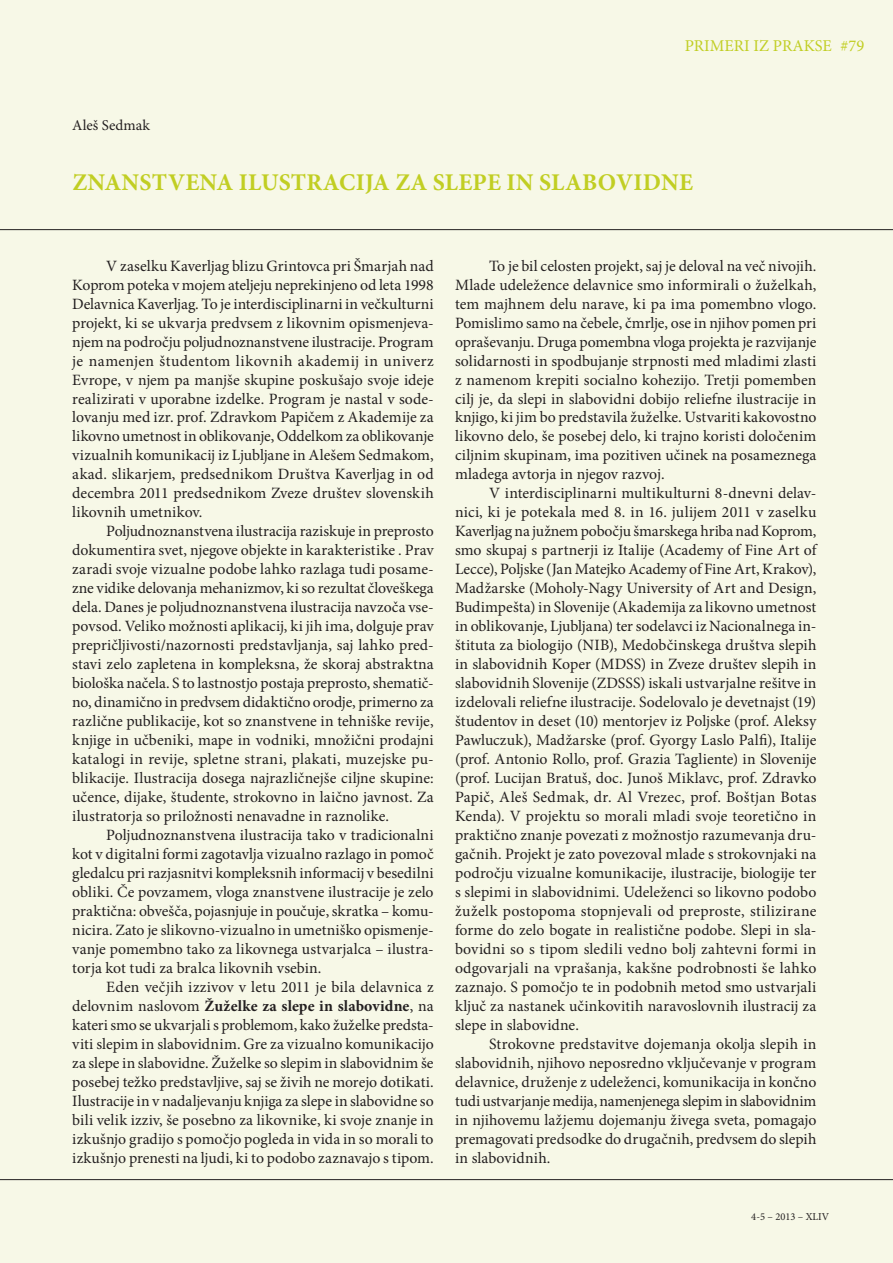
<style>
.page{position:relative;width:893px;height:1263px;background:#f7f8e7}
.page>*{position:absolute;margin:0;border:0;box-sizing:border-box;transform-origin:0 0}
.t1{font:700 24px "Minion Pro";letter-spacing:.01em;color:#c1ce23}
.t2{font:16.5px "Minion Pro";color:#c1ce23}
.t3{font:15.75px/19px "Minion Pro";letter-spacing:.005em;color:#231f20;text-align:justify}
.t4{font:15px "Minion Pro";letter-spacing:.005em;color:#231f20}
.t5{font:10.5px "Minion Pro";color:#231f20}
.s1{font-weight:700}
</style>
<div class="page">
<hr style="left:0;top:1179px;width:893px;height:1px;background:#231f20">
<hr style="left:0;top:229px;width:893px;height:1px;background:#231f20">
<p class="t4" style="left:72px;top:115px;width:79px">Aleš Sedmak</p>
<p class="t2" style="left:685px;top:35px;width:181px">PRIMERI IZ PRAKSE #79</p>
<h1 class="t1" style="left:72px;top:166px;width:622px">ZNANSTVENA ILUSTRACIJA ZA SLEPE IN SLABOVIDNE</h1>
<p class="t3" style="left:72px;top:256px;width:363px;text-indent:34px">V zaselku Kaverljag blizu Grintovca pri Šmarjah nad Koprom poteka v mojem ateljeju neprekinjeno od leta 1998<br>Delavnica Kaverljag. To je interdisciplinarni in večkulturni projekt, ki se ukvarja predvsem z likovnim opismenjeva&shy;njem na področju poljudnoznanstvene ilustracije. Program je namenjen študentom likovnih akademij in univerz Evrope, v njem pa manjše skupine poskušajo svoje ideje realizirati v uporabne izdelke. Program je nastal v sode&shy;lovanju med izr. prof. Zdravkom Papičem z Akademije za likovno umetnost in oblikovanje, Oddelkom za oblikovanje vizualnih komunikacij iz Ljubljane in Alešem Sedmakom, akad. slikarjem, predsednikom Društva Kaverljag in od decembra 2011 predsednikom Zveze društev slovenskih likovnih umetnikov.</p>
<p class="t3" style="left:72px;top:522px;width:363px;text-indent:34px">Poljudnoznanstvena ilustracija raziskuje in preprosto dokumentira svet, njegove objekte in karakteristike . Prav zaradi svoje vizualne podobe lahko razlaga tudi posame&shy;zne vidike delovanja mehanizmov, ki so rezultat človeškega dela. Danes je poljudnoznanstvena ilustracija navzoča vse&shy;povsod. Veliko možnosti aplikacij, ki jih ima, dolguje prav prepričljivosti/nazornosti predstavljanja, saj lahko pred&shy;stavi zelo zapletena in kompleksna, že skoraj abstraktna biološka načela. S to lastnostjo postaja preprosto, shematič&shy;no, dinamično in predvsem didaktično orodje, primerno za različne publikacije, kot so znanstvene in tehniške revije, knjige in učbeniki, mape in vodniki, množični prodajni katalogi in revije, spletne strani, plakati, muzejske pu&shy;blikacije. Ilustracija dosega najrazličnejše ciljne skupine: učence, dijake, študente, strokovno in laično javnost. Za ilustratorja so priložnosti nenavadne in raznolike.</p>
<p class="t3" style="left:72px;top:825px;width:363px;text-indent:34px">Poljudnoznanstvena ilustracija tako v tradicionalni kot v digitalni formi zagotavlja vizualno razlago in pomoč gledalcu pri razjasnitvi kompleksnih informacij v besedilni obliki. Če povzamem, vloga znanstvene ilustracije je zelo praktična: obvešča, pojasnjuje in poučuje, skratka – komu&shy;nicira. Zato je slikovno-vizualno in umetniško opismenje&shy;vanje pomembno tako za likovnega ustvarjalca – ilustra&shy;torja kot tudi za bralca likovnih vsebin.</p>
<p class="t3" style="left:72px;top:977px;width:363px;text-indent:34px">Eden večjih izzivov v letu 2011 je bila delavnica z delovnim naslovom <span class="s1">Žuželke za slepe in slabovidne</span>, na kateri smo se ukvarjali s problemom, kako žuželke predsta&shy;viti slepim in slabovidnim. Gre za vizualno komunikacijo za slepe in slabovidne. Žuželke so slepim in slabovidnim še posebej težko predstavljive, saj se živih ne morejo dotikati.<br>Ilustracije in v nadaljevanju knjiga za slepe in slabovidne so bili velik izziv, še posebno za likovnike, ki svoje znanje in izkušnjo gradijo s pomočjo pogleda in vida in so morali to izkušnjo prenesti na ljudi, ki to podobo zaznavajo s tipom.</p>
<p class="t3" style="left:455px;top:256px;width:363px;text-indent:34px">To je bil celosten projekt, saj je deloval na več nivojih.<br>Mlade udeležence delavnice smo informirali o žuželkah, tem majhnem delu narave, ki pa ima pomembno vlogo.<br>Pomislimo samo na čebele, čmrlje, ose in njihov pomen pri opraševanju. Druga pomembna vloga projekta je razvijanje solidarnosti in spodbujanje strpnosti med mladimi zlasti z namenom krepiti socialno kohezijo. Tretji pomemben cilj je, da slepi in slabovidni dobijo reliefne ilustracije in knjigo, ki jim bo predstavila žuželke. Ustvariti kakovostno likovno delo, še posebej delo, ki trajno koristi določenim ciljnim skupinam, ima pozitiven učinek na posameznega mladega avtorja in njegov razvoj.</p>
<p class="t3" style="left:455px;top:484px;width:363px;text-indent:34px">V interdisciplinarni multikulturni 8-dnevni delav&shy;nici, ki je potekala med 8. in 16. julijem 2011 v zaselku Kaverljag na južnem pobočju šmarskega hriba nad Koprom, smo skupaj s partnerji iz Italije (Academy of Fine Art of Lecce), Poljske (Jan Matejko Academy of Fine Art, Krakov), Madžarske (Moholy-Nagy University of Art and Design, Budimpešta) in Slovenije (Akademija za likovno umetnost in oblikovanje, Ljubljana) ter sodelavci iz Nacionalnega in&shy;štituta za biologijo (NIB), Medobčinskega društva slepih in slabovidnih Koper (MDSS) in Zveze društev slepih in slabovidnih Slovenije (ZDSSS) iskali ustvarjalne rešitve in izdelovali reliefne ilustracije. Sodelovalo je devetnajst (19) študentov in deset (10) mentorjev iz Poljske (prof. Aleksy Pawluczuk), Madžarske (prof. Gyorgy Laslo Palfi), Italije (prof. Antonio Rollo, prof. Grazia Tagliente) in Slovenije (prof. Lucijan Bratuš, doc. Junoš Miklavc, prof. Zdravko Papič, Aleš Sedmak, dr. Al Vrezec, prof. Boštjan Botas Kenda). V projektu so morali mladi svoje teoretično in praktično znanje povezati z možnostjo razumevanja dru&shy;gačnih. Projekt je zato povezoval mlade s strokovnjaki na področju vizualne komunikacije, ilustracije, biologije ter s slepimi in slabovidnimi. Udeleženci so likovno podobo žuželk postopoma stopnjevali od preproste, stilizirane forme do zelo bogate in realistične podobe. Slepi in sla&shy;bovidni so s tipom sledili vedno bolj zahtevni formi in odgovarjali na vprašanja, kakšne podrobnosti še lahko zaznajo. S pomočjo te in podobnih metod smo ustvarjali ključ za nastanek učinkovitih naravoslovnih ilustracij za slepe in slabovidne.</p>
<p class="t3" style="left:455px;top:1034px;width:363px;text-indent:34px">Strokovne predstavitve dojemanja okolja slepih in slabovidnih, njihovo neposredno vključevanje v program delavnice, druženje z udeleženci, komunikacija in končno tudi ustvarjanje medija, namenjenega slepim in slabovidnim in njihovemu lažjemu dojemanju živega sveta, pomagajo premagovati predsodke do drugačnih, predvsem do slepih in slabovidnih.</p>
<p class="t5" style="left:751px;top:1210px;width:79px">4-5 – 2013 – XLIV</p>
</div>
